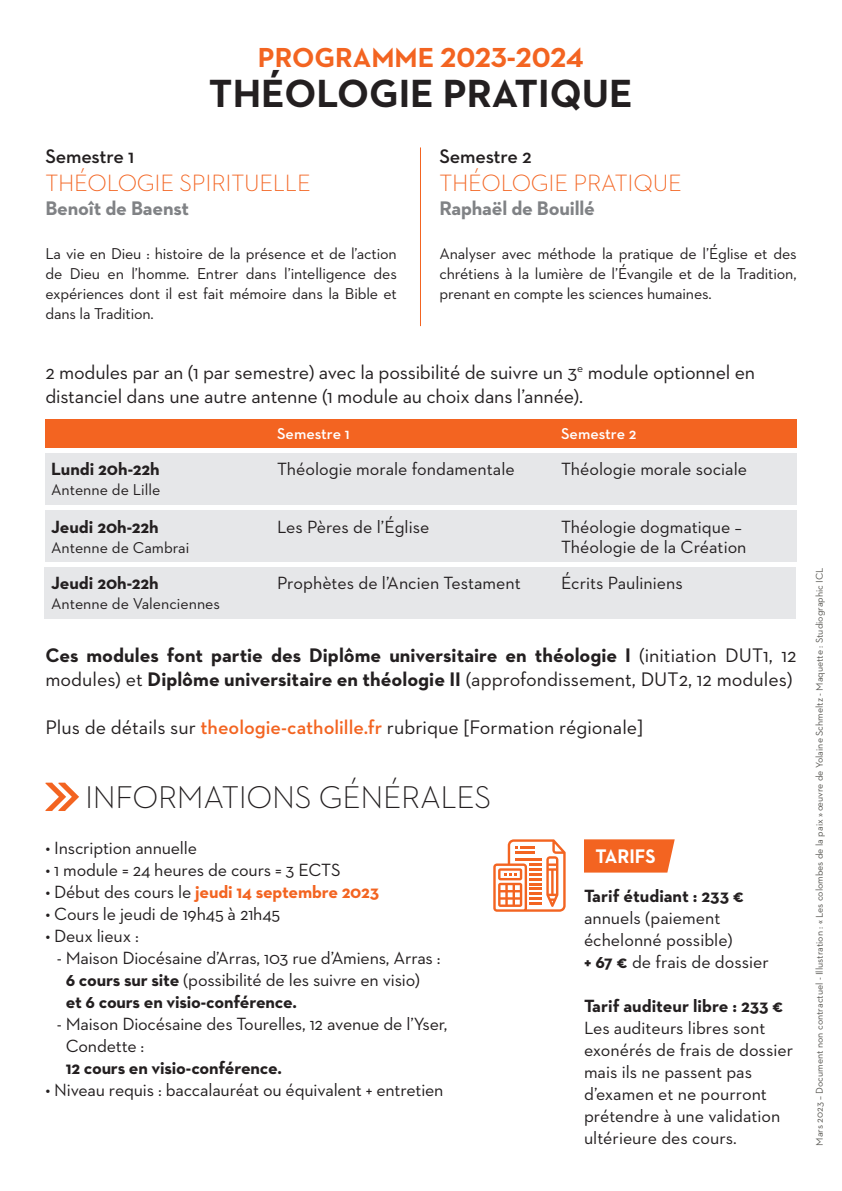
<style>
.page{position:relative;width:842px;height:1191px;background:#fff}
.page>*{position:absolute;margin:0;border:0;box-sizing:border-box;transform-origin:0 0}
.t1{font:700 40px "Neutraface 2 Text";color:#231f20}
.t2{font:300 32px "Neutraface 2 Text";letter-spacing:-.01em;color:#231f20}
.t3{font:700 28px "Neutraface 2 Text";color:#f36421}
.t4{font:300 24px "Neutraface 2 Text";letter-spacing:-.01em;color:#f36421}
.t5{font:20px/24px "Neutraface 2 Text";letter-spacing:-.01em;color:#231f20}
.t6{font:700 20px/24px "Neutraface 2 Text";color:#231f20}
.t7{font:700 20px "Neutraface 2 Text";letter-spacing:-.01em;color:#808285}
.t8{font:600 20px "Neutraface 2 Text";letter-spacing:-.01em;color:#231f20}
.t9{font:700 20px "Neutraface 2 Text";color:#fff;scale:.95 1}
.t10{font:18px/22px "Neutraface 2 Text";letter-spacing:-.005em;color:#231f20}
.t11{font:700 18px "Neutraface 2 Text";color:#231f20}
.t12{font:700 18px "Neutraface 2 Text";letter-spacing:-.01em;color:#f36421}
.t13{font:16px/20px "Neutraface 2 Text";letter-spacing:-.01em;color:#231f20;text-align:justify}
.t14{font:600 16px "Neutraface 2 Text";color:#fff}
.t15{font:10px "Neutraface 2 Text";color:#585752}
.s1{font-weight:400}
.s2{font-weight:600;color:#f36421}
.s3{font-weight:400;color:#231f20}
.s4{font-weight:700}
</style>
<div class="page">
<div style="left:45px;top:420px;width:752px;height:28px;background:#f36421"></div>
<div style="left:45px;top:454px;width:752px;height:51px;background:#e6e7e9"></div>
<div style="left:45px;top:510px;width:752px;height:51px;background:#e6e7e9"></div>
<div style="left:44px;top:567px;width:752px;height:51px;background:#e6e7e9"></div>
<svg style="left:45px;top:782px;width:8px;height:29px"></svg>
<svg style="left:58px;top:782px;width:8px;height:29px"></svg>
<svg style="left:584px;top:839px;width:91px;height:33px"></svg>
<hr style="left:420px;top:147px;width:1px;height:179px;background:#f36421">
<svg style="left:493px;top:839px;width:73px;height:72px"></svg>
<h3 class="t3" style="left:258px;top:40px;width:328px">PROGRAMME 2023-2024</h3>
<h1 class="t1" style="left:209px;top:68px;width:425px">THÉOLOGIE PRATIQUE</h1>
<p class="t8" style="left:439px;top:144px;width:94px">Semestre 2</p>
<h3 class="t4" style="left:439px;top:168px;width:244px">THÉOLOGIE PRATIQUE</h3>
<p class="t7" style="left:439px;top:195px;width:157px">Raphaël de Bouillé</p>
<p class="t13" style="left:439px;top:243px;width:359px">Analyser avec méthode la pratique de l’Église et des chrétiens à la lumière de l’Évangile et de la Tradition, prenant en compte les sciences humaines.</p>
<p class="t8" style="left:45px;top:144px;width:90px">Semestre 1</p>
<h3 class="t4" style="left:45px;top:168px;width:267px">THÉOLOGIE SPIRITUELLE</h3>
<p class="t7" style="left:45px;top:195px;width:145px">Benoît de Baenst</p>
<p class="t13" style="left:45px;top:243px;width:353px">La vie en Dieu : histoire de la présence et de l’action de Dieu en l’homme. Entrer dans l’intelligence des expériences dont il est fait mémoire dans la Bible et dans la Tradition.</p>
<p class="t5" style="left:45px;top:359px;width:711px">2 modules par an (1 par semestre) avec la possibilité de suivre un 3<sup>e</sup> module optionnel en distanciel dans une autre antenne (1 module au choix dans l’année).</p>
<p class="t14" style="left:277px;top:424px;width:74px">Semestre 1</p>
<p class="t14" style="left:561px;top:424px;width:77px">Semestre 2</p>
<p class="t11" style="left:51px;top:457px;width:110px">Lundi 20h-22h</p>
<p class="t10" style="left:277px;top:458px;width:239px">Théologie morale fondamentale</p>
<p class="t10" style="left:561px;top:458px;width:188px">Théologie morale sociale</p>
<p class="t13" style="left:51px;top:479px;width:111px">Antenne de Lille</p>
<p class="t11" style="left:51px;top:515px;width:109px">Jeudi 20h-22h</p>
<p class="t10" style="left:277px;top:516px;width:154px">Les Pères de l’Église</p>
<p class="t10" style="left:561px;top:516px;width:182px">Théologie dogmatique –</p>
<p class="t13" style="left:51px;top:537px;width:140px">Antenne de Cambrai</p>
<p class="t10" style="left:561px;top:536px;width:187px">Théologie de la Création</p>
<p class="t11" style="left:51px;top:571px;width:109px">Jeudi 20h-22h</p>
<p class="t10" style="left:277px;top:572px;width:245px">Prophètes de l’Ancien Testament</p>
<p class="t10" style="left:561px;top:572px;width:123px">Écrits Pauliniens</p>
<p class="t13" style="left:51px;top:593px;width:171px">Antenne de Valenciennes</p>
<p class="t6" style="left:45px;top:643px;width:753px">Ces modules font partie des Diplôme universitaire en théologie I <span class="s1">(initiation DUT1, 12 modules) et</span> Diplôme universitaire en théologie II <span class="s1">(approfondissement, DUT2, 12 modules)</span></p>
<p class="t5" style="left:45px;top:715px;width:599px">Plus de détails sur <span class="s2">theologie-catholille.fr</span> rubrique [Formation régionale]</p>
<h2 class="t2" style="left:85px;top:777px;width:408px">INFORMATIONS GÉNÉRALES</h2>
<p class="t10" style="left:45px;top:836px;width:153px">• Inscription annuelle</p>
<p class="t10" style="left:45px;top:858px;width:297px">• 1 module = 24 heures de cours = 3 ECTS</p>
<p class="t12" style="left:45px;top:880px;width:335px"><span class="s3">• Début des cours le</span> jeudi 14 septembre 2023</p>
<p class="t10" style="left:45px;top:902px;width:236px">• Cours le jeudi de 19h45 à 21h45</p>
<p class="t10" style="left:45px;top:924px;width:95px">• Deux lieux :</p>
<p class="t10" style="left:66px;top:946px;width:376px;text-indent:-9px">- Maison Diocésaine d’Arras, 103 rue d’Amiens, Arras :<br><span class="s4">6 cours sur site</span> (possibilité de les suivre en visio)<br><span class="s4">et 6 cours en visio-conférence.</span></p>
<p class="t10" style="left:66px;top:1012px;width:383px;text-indent:-9px">- Maison Diocésaine des Tourelles, 12 avenue de l’Yser,<br>Condette :</p>
<p class="t11" style="left:66px;top:1056px;width:218px">12 cours en visio-conférence.</p>
<p class="t10" style="left:45px;top:1078px;width:400px">• Niveau requis : baccalauréat ou équivalent + entretien</p>
<p class="t9" style="left:595px;top:844px;width:65px">TARIFS</p>
<p class="t11" style="left:584px;top:884px;width:161px">Tarif étudiant : 233 €</p>
<p class="t10" style="left:584px;top:907px;width:186px">annuels (paiement échelonné possible)<br><span class="s4">+ 67 €</span> de frais de dossier</p>
<p class="t11" style="left:584px;top:994px;width:201px">Tarif auditeur libre : 233 €</p>
<p class="t10" style="left:584px;top:1017px;width:211px">Les auditeurs libres sont exonérés de frais de dossier mais ils ne passent pas d’examen et ne pourront prétendre à une validation ultérieure des cours.</p>
<p class="t15" style="left:813px;top:1145px;width:579px;rotate:-90deg">Mars 2023 – Document non contractuel - Illustration : « Les colombes de la paix » œuvre de Yolaine Schmeltz - Maquette : Studiographic ICL</p>
</div>
